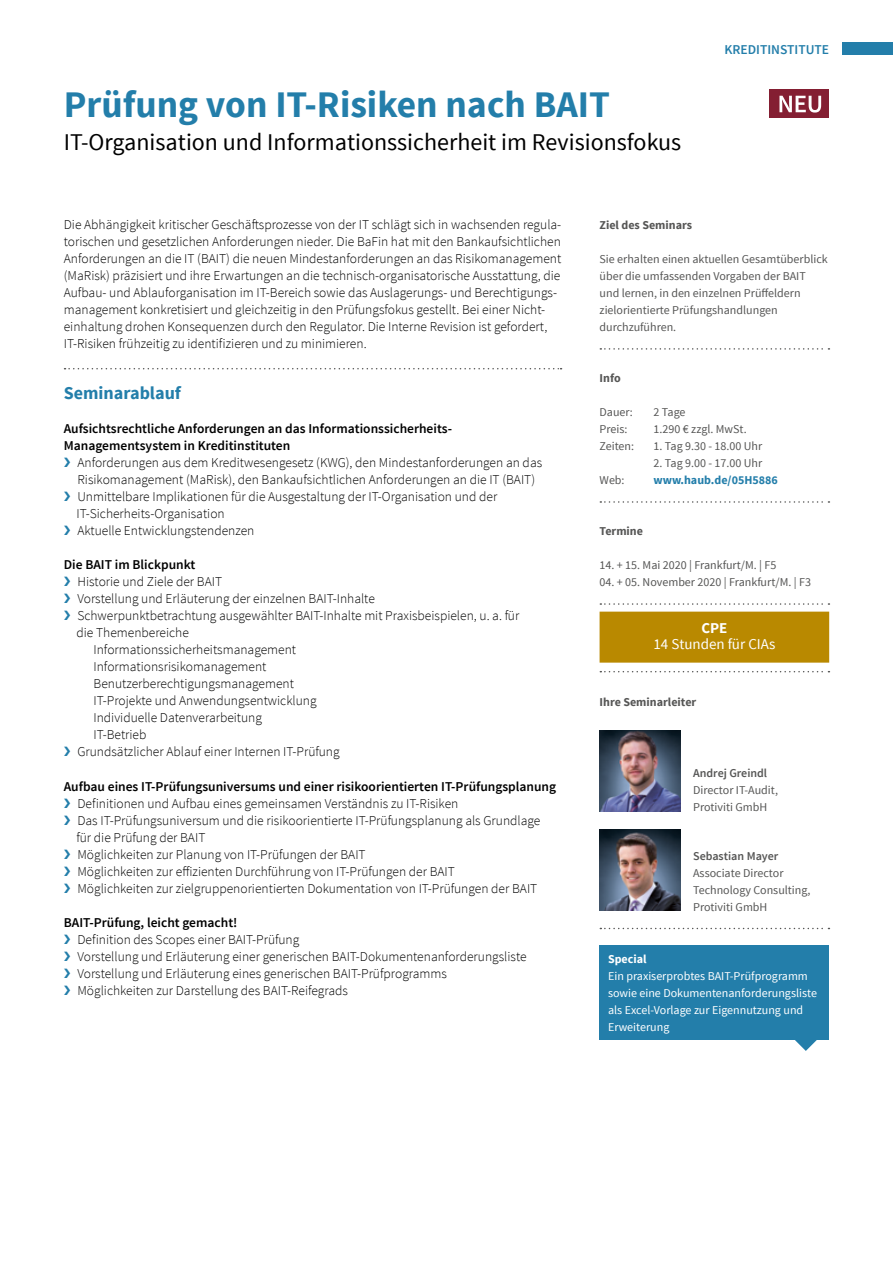
<style>
.page{position:relative;width:893px;height:1263px;background:#fff}
.page>*{position:absolute;margin:0;border:0;box-sizing:border-box;transform-origin:0 0}
.t1{font:700 37.5px "Source Sans Pro";color:#237eaa}
.t2{font:24px "Source Sans Pro";color:#000}
.t3{font:700 18px "Source Sans Pro";color:#237eaa}
.t4{font:15px "Source Sans Pro";color:#fff}
.t5{font:700 15px "Source Sans Pro";color:#fff}
.t6{font:300 13.5px/17px "Source Sans Pro";color:#000}
.t7{font:600 13.5px "Source Sans Pro";color:#000}
.t8{font:600 13.5px "Source Sans Pro";color:#237eaa}
.t9{font:12px/17px "Source Sans Pro";color:#565655}
.t10{font:12px/17px "Source Sans Pro";color:#fff}
.t11{font:700 12px "Source Sans Pro";color:#565655}
.t12{font:600 12px "Source Sans Pro";color:#565655}
.t13{font:700 12px "Source Sans Pro";color:#237eaa}
.t14{font:700 12px "Source Sans Pro";color:#fff}
.s1{color:#237eaa}
.s2{font-weight:600}
</style>
<div class="page">
<div style="left:842px;top:43px;width:51px;height:12px;background:#237eaa"></div>
<svg style="left:600px;top:348px;width:229px;height:2px"></svg>
<svg style="left:600px;top:501px;width:229px;height:2px"></svg>
<svg style="left:600px;top:603px;width:229px;height:2px"></svg>
<div style="left:600px;top:612px;width:229px;height:51px;background:#b98900"></div>
<svg style="left:600px;top:671px;width:229px;height:1px"></svg>
<svg style="left:600px;top:928px;width:229px;height:1px"></svg>
<img style="left:600px;top:730px;width:80px;height:81px">
<img style="left:600px;top:830px;width:80px;height:81px">
<div style="left:600px;top:945px;width:229px;height:95px;background:#237eaa"></div>
<svg style="left:795px;top:1040px;width:22px;height:11px"></svg>
<svg style="left:65px;top:368px;width:497px;height:1px"></svg>
<div style="left:769px;top:89px;width:60px;height:29px;background:#841e32"></div>
<svg style="left:779px;top:96px;width:42px;height:17px"></svg>
<h1 class="t1" style="left:64px;top:81px;width:548px">Prüfung von IT-Risiken nach BAIT</h1>
<h2 class="t2" style="left:64px;top:128px;width:619px">IT-Organisation und Informationssicherheit im Revisionsfokus</h2>
<p class="t8" style="left:724px;top:40px;width:106px">KREDITINSTITUTE</p>
<p class="t6" style="left:64px;top:216px;width:499px">Die Abhängigkeit kritischer Geschäftsprozesse von der IT schlägt sich in wachsenden regula&shy;torischen und gesetzlichen Anforderungen nieder. Die BaFin hat mit den Bankaufsichtlichen Anforderungen an die IT (BAIT) die neuen Mindestanforderungen an das Risikomanagement (MaRisk) präzisiert und ihre Erwartungen an die technisch-organisatorische Ausstattung, die Aufbau- und Ablauforganisation im IT-Bereich sowie das Auslagerungs- und Berechtigungs&shy;management konkretisiert und gleichzeitig in den Prüfungsfokus gestellt. Bei einer Nicht&shy;einhaltung drohen Konsequenzen durch den Regulator. Die Interne Revision ist gefordert, IT-Risiken frühzeitig zu identifizieren und zu minimieren.</p>
<h3 class="t3" style="left:64px;top:382px;width:119px">Seminarablauf</h3>
<p class="t7" style="left:64px;top:420px;width:390px">Aufsichtsrechtliche Anforderungen an das Informationssicherheits-</p>
<p class="t7" style="left:64px;top:437px;width:228px">Managementsystem in Kreditinstituten</p>
<p class="t6" style="left:64px;top:454px;width:480px"><span class="s1">❯</span> Anforderungen aus dem Kreditwesengesetz (KWG), den Mindestanforderungen an das</p>
<p class="t6" style="left:77px;top:471px;width:459px">Risikomanagement (MaRisk), den Bankaufsichtlichen Anforderungen an die IT (BAIT)</p>
<p class="t6" style="left:64px;top:488px;width:435px"><span class="s1">❯</span> Unmittelbare Implikationen für die Ausgestaltung der IT-Organisation und der</p>
<p class="t6" style="left:77px;top:505px;width:150px">IT-Sicherheits-Organisation</p>
<p class="t6" style="left:64px;top:522px;width:192px"><span class="s1">❯</span> Aktuelle Entwicklungstendenzen</p>
<p class="t7" style="left:64px;top:556px;width:133px">Die BAIT im Blickpunkt</p>
<p class="t6" style="left:64px;top:573px;width:160px"><span class="s1">❯</span> Historie und Ziele der BAIT</p>
<p class="t6" style="left:64px;top:590px;width:313px"><span class="s1">❯</span> Vorstellung und Erläuterung der einzelnen BAIT-Inhalte</p>
<p class="t6" style="left:64px;top:607px;width:457px"><span class="s1">❯</span> Schwerpunktbetrachtung ausgewählter BAIT-Inhalte mit Praxisbeispielen, u. a. für</p>
<p class="t6" style="left:77px;top:624px;width:114px">die Themenbereiche</p>
<p class="t6" style="left:94px;top:641px;width:204px">Informationssicherheitsmanagement</p>
<p class="t6" style="left:94px;top:658px;width:174px">Informationsrisikomanagement</p>
<p class="t6" style="left:94px;top:675px;width:202px">Benutzerberechtigungsmanagement</p>
<p class="t6" style="left:94px;top:692px;width:225px">IT-Projekte und Anwendungsentwicklung</p>
<p class="t6" style="left:94px;top:709px;width:170px">Individuelle Datenverarbeitung</p>
<p class="t6" style="left:94px;top:726px;width:54px">IT-Betrieb</p>
<p class="t6" style="left:64px;top:744px;width:277px"><span class="s1">❯</span> Grundsätzlicher Ablauf einer Internen IT-Prüfung</p>
<p class="t7" style="left:64px;top:777px;width:494px">Aufbau eines IT-Prüfungsuniversums und einer risikoorientierten IT-Prüfungsplanung</p>
<p class="t6" style="left:64px;top:795px;width:396px"><span class="s1">❯</span> Definitionen und Aufbau eines gemeinsamen Verständnis zu IT-Risiken</p>
<p class="t6" style="left:64px;top:812px;width:478px"><span class="s1">❯</span> Das IT-Prüfungsuniversum und die risikoorientierte IT-Prüfungsplanung als Grundlage</p>
<p class="t6" style="left:77px;top:829px;width:130px">für die Prüfung der BAIT</p>
<p class="t6" style="left:64px;top:846px;width:303px"><span class="s1">❯</span> Möglichkeiten zur Planung von IT-Prüfungen der BAIT</p>
<p class="t6" style="left:64px;top:863px;width:393px"><span class="s1">❯</span> Möglichkeiten zur effizienten Durchführung von IT-Prüfungen der BAIT</p>
<p class="t6" style="left:64px;top:880px;width:475px"><span class="s1">❯</span> Möglichkeiten zur zielgruppenorientierten Dokumentation von IT-Prüfungen der BAIT</p>
<p class="t6" style="left:64px;top:914px;width:464px"><span class="s2">BAIT-Prüfung, leicht gemacht!<br></span><span class="s1">❯</span> Definition des Scopes einer BAIT-Prüfung<br><span class="s1">❯</span> Vorstellung und Erläuterung einer generischen BAIT-Dokumentenanforderungsliste <span class="s1">❯</span> Vorstellung und Erläuterung eines generischen BAIT-Prüfprogramms<br><span class="s1">❯</span> Möglichkeiten zur Darstellung des BAIT-Reifegrads</p>
<p class="t11" style="left:600px;top:217px;width:94px">Ziel des Seminars</p>
<p class="t9" style="left:600px;top:251px;width:230px">Sie erhalten einen aktuellen Gesamtüberblick über die umfassenden Vorgaben der BAIT und lernen, in den einzelnen Prüffeldern zielorientierte Prüfungshandlungen durchzuführen.</p>
<p class="t11" style="left:600px;top:370px;width:23px">Info</p>
<p class="t9" style="left:600px;top:404px;width:35px">Dauer:</p>
<p class="t9" style="left:654px;top:404px;width:33px">2 Tage</p>
<p class="t9" style="left:600px;top:421px;width:29px">Preis:</p>
<p class="t9" style="left:654px;top:421px;width:95px">1.290 € zzgl. MwSt.</p>
<p class="t9" style="left:600px;top:438px;width:36px">Zeiten:</p>
<p class="t9" style="left:654px;top:438px;width:110px">1. Tag 9.30 - 18.00 Uhr</p>
<p class="t9" style="left:654px;top:455px;width:110px">2. Tag 9.00 - 17.00 Uhr</p>
<p class="t9" style="left:600px;top:472px;width:27px">Web:</p>
<p class="t13" style="left:654px;top:472px;width:126px">www.haub.de/05H5886</p>
<p class="t11" style="left:600px;top:523px;width:45px">Termine</p>
<p class="t9" style="left:600px;top:557px;width:178px">14. + 15. Mai 2020 | Frankfurt/M. | F5</p>
<p class="t9" style="left:600px;top:574px;width:213px">04. + 05. November 2020 | Frankfurt/M. | F3</p>
<p class="t5" style="left:701px;top:618px;width:28px">CPE</p>
<p class="t4" style="left:653px;top:635px;width:123px">14 Stunden für CIAs</p>
<p class="t11" style="left:600px;top:695px;width:98px">Ihre Seminarleiter</p>
<p class="t12" style="left:693px;top:766px;width:76px">Andrej Greindl</p>
<p class="t9" style="left:693px;top:782px;width:86px">Director IT-Audit,<br>Protiviti GmbH</p>
<p class="t12" style="left:693px;top:848px;width:87px">Sebastian Mayer</p>
<p class="t9" style="left:693px;top:864px;width:119px">Associate Director<br>Technology Consulting,<br>Protiviti GmbH</p>
<p class="t14" style="left:608px;top:951px;width:40px">Special</p>
<p class="t10" style="left:608px;top:968px;width:210px">Ein praxiserprobtes BAIT-Prüfprogramm sowie eine Dokumentenanforderungsliste als Excel-Vorlage zur Eigennutzung und Erweiterung</p>
</div>
